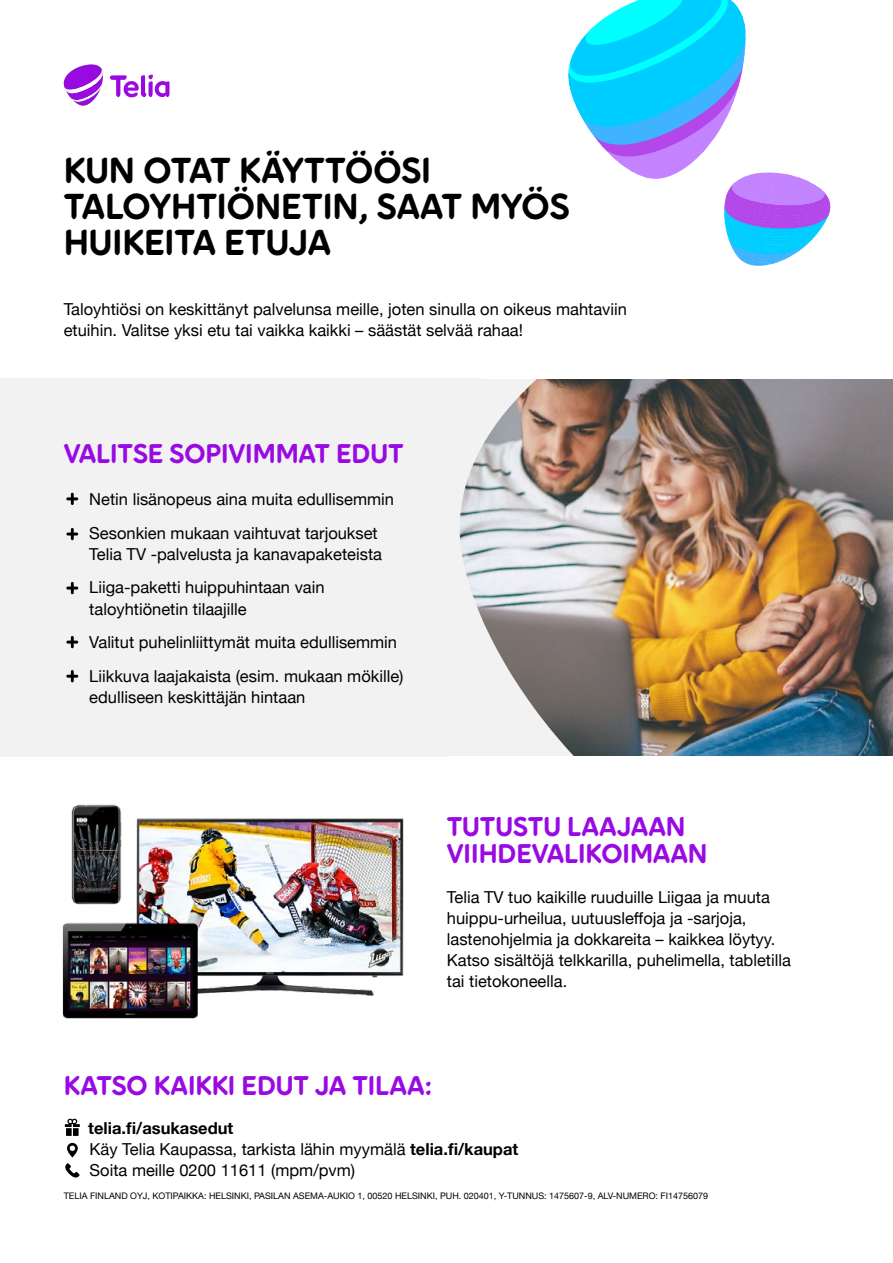
<style>
.page{position:relative;width:893px;height:1263px;background:#fff}
.page>*{position:absolute;margin:0;border:0;box-sizing:border-box;transform-origin:0 0}
.t1{font:36px/36px "Pebble CAPS";color:#000}
.t2{font:27px/27px "Pebble CAPS";color:#990ae3}
.t3{font:16.5px/21px "Helvetica Neue";color:#000}
.t4{font:9px "Helvetica Neue";color:#000}
.s1{font-weight:700}
</style>
<div class="page">
<div style="left:0;top:378px;width:893px;height:378px;background:#f2f2f2"></div>
<img style="left:460px;top:378px;width:433px;height:378px">
<svg style="left:67px;top:1143px;width:11px;height:14px"></svg>
<svg style="left:65px;top:1163px;width:15px;height:15px"></svg>
<svg style="left:65px;top:1119px;width:15px;height:17px"></svg>
<svg style="left:63px;top:0;width:768px;height:266px"></svg>
<img style="left:136px;top:818px;width:268px;height:178px">
<img style="left:62px;top:916px;width:144px;height:103px">
<img style="left:71px;top:804px;width:80px;height:104px">
<svg style="left:66px;top:670px;width:12px;height:12px"></svg>
<svg style="left:66px;top:636px;width:12px;height:12px"></svg>
<svg style="left:66px;top:582px;width:12px;height:12px"></svg>
<svg style="left:66px;top:528px;width:12px;height:12px"></svg>
<svg style="left:66px;top:493px;width:12px;height:12px"></svg>
<h1 class="t1" style="left:64px;top:153px;width:507px">KUN OTAT KÄYTTÖÖSI<br>TALOYHTIÖNETIN, SAAT MYÖS<br>HUIKEITA ETUJA</h1>
<p class="t3" style="left:64px;top:300px;width:565px">Taloyhtiösi on keskittänyt palvelunsa meille, joten sinulla on oikeus mahtaviin etuihin. Valitse yksi etu tai vaikka kaikki – säästät selvää rahaa!</p>
<h2 class="t2" style="left:64px;top:440px;width:341px">VALITSE SOPIVIMMAT EDUT</h2>
<p class="t3" style="left:89px;top:483px;width:306px;line-height:33.8px">Netin lisänopeus aina muita edullisemmin<br>Sesonkien mukaan vaihtuvat tarjoukset</p>
<p class="t3" style="left:89px;top:538px;width:294px;line-height:33.8px">Telia TV -palvelusta ja kanavapaketeista<br>Liiga-paketti huippuhintaan vain</p>
<p class="t3" style="left:89px;top:593px;width:316px;line-height:33.8px">taloyhtiönetin tilaajille<br>Valitut puhelinliittymät muita edullisemmin<br>Liikkuva laajakaista (esim. mukaan mökille)</p>
<p class="t3" style="left:89px;top:688px;width:218px">edulliseen keskittäjän hintaan</p>
<h2 class="t2" style="left:447px;top:814px;width:262px">TUTUSTU LAAJAAN<br>VIIHDEVALIKOIMAAN</h2>
<p class="t3" style="left:447px;top:888px;width:346px">Telia TV tuo kaikille ruuduille Liigaa ja muuta huippu-urheilua, uutuusleffoja ja -sarjoja, lastenohjelmia ja dokkareita – kaikkea löytyy.<br>Katso sisältöjä telkkarilla, puhelimella, tabletilla tai tietokoneella.</p>
<h2 class="t2" style="left:64px;top:1072px;width:370px">KATSO KAIKKI EDUT JA TILAA:</h2>
<p class="t3" style="left:88px;top:1119px;width:431px"><span class="s1">telia.fi/asukasedut<br></span>Käy Telia Kaupassa, tarkista lähin myymälä <span class="s1">telia.fi/kaupat<br></span>Soita meille 0200 11611 (mpm/pvm)</p>
<p class="t4" style="left:64px;top:1189px;width:646px">TELIA FINLAND OYJ, KOTIPAIKKA: HELSINKI, PASILAN ASEMA-AUKIO 1, 00520 HELSINKI, PUH. 020401, Y-TUNNUS: 1475607-9, ALV-NUMERO: FI14756079</p>
</div>
